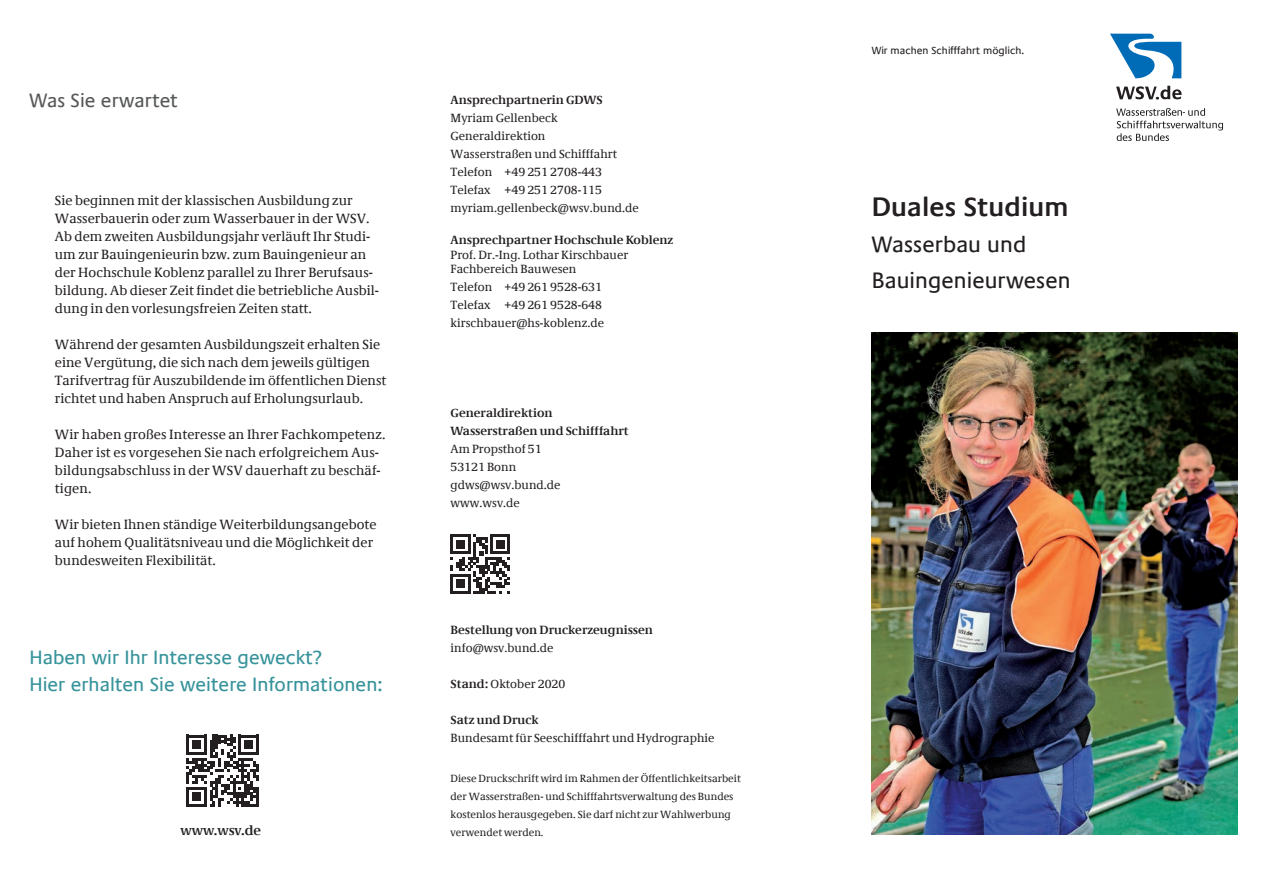
<style>
.page{position:relative;width:1267px;height:893px;background:#fff}
.page>*{position:absolute;margin:0;border:0;box-sizing:border-box;transform-origin:0 0}
.t1{font:600 27px "Praxis Com";letter-spacing:.005em;color:#231f20}
.t2{font:22.5px/36px "Praxis Com";letter-spacing:.005em;color:#231f20}
.t3{font:19.5px/27px "Praxis Com";letter-spacing:.005em;color:#37939b}
.t4{font:19.5px "Praxis Com";letter-spacing:.005em;color:#57585a}
.t5{font:13.5px/18px "Demos Com";letter-spacing:.005em;color:#231f20}
.t6{font:700 13.5px "Demos Com";letter-spacing:.005em;color:#231f20}
.t7{font:12px/18px "Demos Com";letter-spacing:.005em;color:#231f20}
.t8{font:700 12px/18px "Demos Com";letter-spacing:.005em;color:#231f20}
.t9{font:10.5px/18px "Demos Com";letter-spacing:.005em;color:#231f20}
.t10{font:10.5px "Praxis Com";letter-spacing:.005em;color:#231f20}
.s1{font-weight:700}
</style>
<div class="page">
<svg style="left:1116px;top:108px;width:106px;height:33px"></svg>
<svg style="left:1110px;top:34px;width:72px;height:44px"></svg>
<svg style="left:1116px;top:86px;width:65px;height:13px"></svg>
<img style="left:871px;top:332px;width:366px;height:501px">
<svg style="left:186px;top:734px;width:73px;height:72px"></svg>
<svg style="left:450px;top:534px;width:60px;height:59px"></svg>
<h3 class="t4" style="left:29px;top:88px;width:150px">Was Sie erwartet</h3>
<p class="t8" style="left:450px;top:91px;width:153px">Ansprechpartnerin GDWS</p>
<p class="t7" style="left:450px;top:109px;width:190px">Myriam Gellenbeck<br>Generaldirektion<br>Wasserstraßen und Schifffahrt<br>Telefon +49 251 2708-443<br>Telefax +49 251 2708-115 myriam.gellenbeck@wsv.bund.de</p>
<p class="t8" style="left:450px;top:231px;width:224px">Ansprechpartner Hochschule Koblenz</p>
<p class="t7" style="left:450px;top:247px;width:179px;line-height:14.4px">Prof. Dr.-Ing. Lothar Kirschbauer<br>Fachbereich Bauwesen</p>
<p class="t7" style="left:450px;top:278px;width:155px">Telefon +49 261 9528-631<br>Telefax +49 261 9528-648 kirschbauer@hs-koblenz.de</p>
<p class="t5" style="left:55px;top:191px;width:325px">Sie beginnen mit der klassischen Ausbildung zur Wasserbauerin oder zum Wasserbauer in der WSV.<br>Ab dem zweiten Ausbildungsjahr verläuft Ihr Studi&shy;um zur Bauingenieurin bzw. zum Bauingenieur an der Hochschule Koblenz parallel zu Ihrer Berufsaus&shy;bildung. Ab dieser Zeit findet die betriebliche Ausbil&shy;dung in den vorlesungsfreien Zeiten statt.</p>
<p class="t5" style="left:55px;top:335px;width:333px">Während der gesamten Ausbildungszeit erhalten Sie eine Vergütung, die sich nach dem jeweils gültigen Tarifvertrag für Auszubildende im öffentlichen Dienst richtet und haben Anspruch auf Erholungsurlaub.</p>
<p class="t5" style="left:55px;top:425px;width:332px">Wir haben großes Interesse an Ihrer Fachkompetenz.<br>Daher ist es vorgesehen Sie nach erfolgreichem Aus&shy;bildungsabschluss in der WSV dauerhaft zu beschäf&shy;tigen.</p>
<p class="t5" style="left:55px;top:515px;width:323px">Wir bieten Ihnen ständige Weiterbildungsangebote auf hohem Qualitätsniveau und die Möglichkeit der bundesweiten Flexibilität.</p>
<p class="t8" style="left:450px;top:404px;width:180px">Generaldirektion<br>Wasserstraßen und Schifffahrt</p>
<p class="t7" style="left:450px;top:440px;width:111px">Am Propsthof 51<br>53121 Bonn gdws@wsv.bund.de www.wsv.de</p>
<h3 class="t3" style="left:29px;top:643px;width:355px">Haben wir Ihr Interesse geweckt?<br>Hier erhalten Sie weitere Informationen:</h3>
<p class="t6" style="left:180px;top:822px;width:82px">www.wsv.de</p>
<p class="t8" style="left:450px;top:620px;width:204px">Bestellung von Druckerzeugnissen</p>
<p class="t7" style="left:450px;top:638px;width:104px">info@wsv.bund.de</p>
<p class="t7" style="left:450px;top:674px;width:116px"><span class="s1">Stand:</span> Oktober 2020</p>
<p class="t8" style="left:450px;top:710px;width:89px">Satz und Druck</p>
<p class="t7" style="left:450px;top:728px;width:265px">Bundesamt für Seeschifffahrt und Hydrographie</p>
<p class="t9" style="left:450px;top:769px;width:292px">Diese Druckschrift wird im Rahmen der Öffentlichkeitsarbeit der Wasserstraßen- und Schifffahrtsverwaltung des Bundes kostenlos herausgegeben. Sie darf nicht zur Wahlwerbung verwendet werden.</p>
<p class="t10" style="left:871px;top:44px;width:154px">Wir machen Schifffahrt möglich.</p>
<h1 class="t1" style="left:871px;top:190px;width:198px">Duales Studium</h1>
<h2 class="t2" style="left:871px;top:226px;width:200px">Wasserbau und<br>Bauingenieurwesen</h2>
</div>
